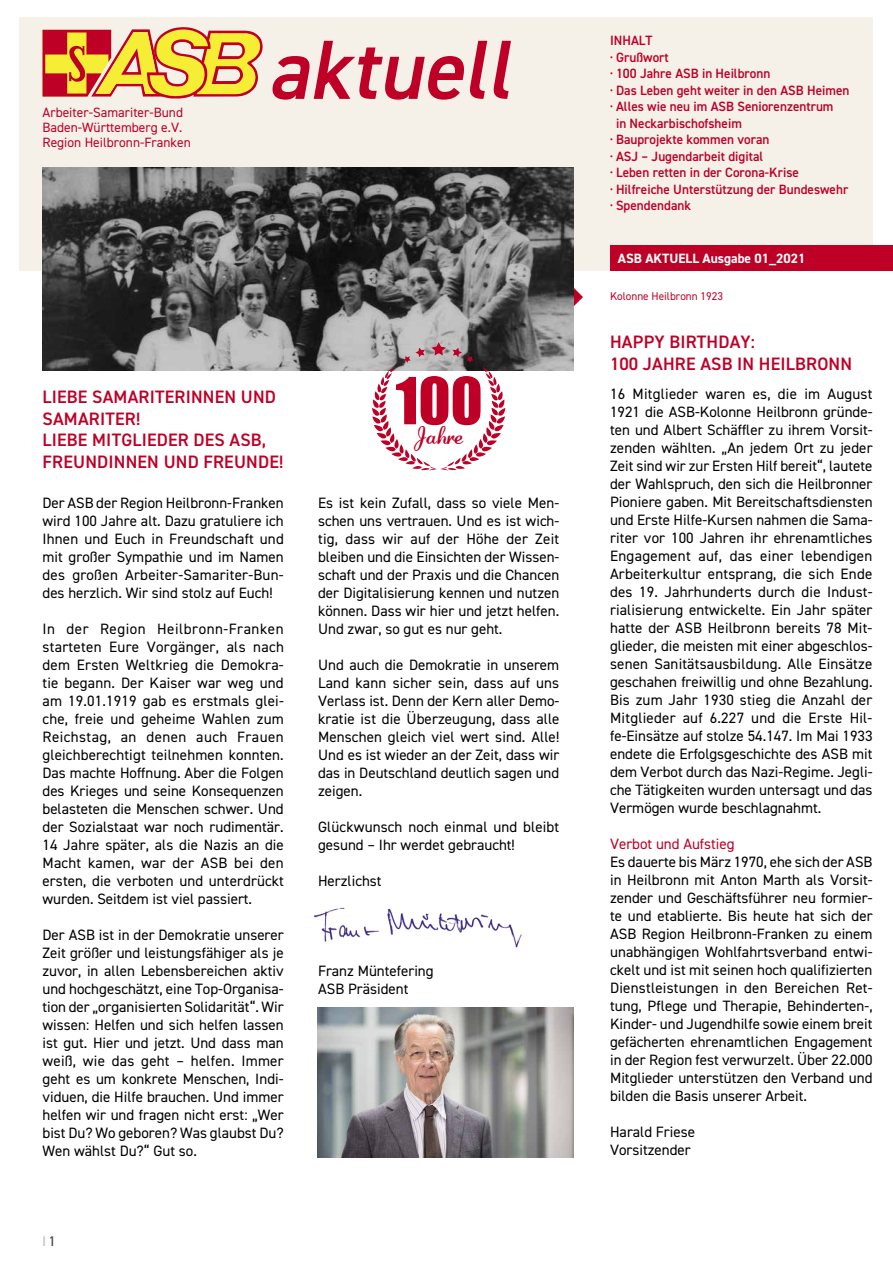
<style>
.page{position:relative;width:893px;height:1263px;background:#fff}
.page>*{position:absolute;margin:0;border:0;box-sizing:border-box;transform-origin:0 0}
.t1{font:italic 600 84.15px "DIN2014";color:#be0027}
.t2{font:600 18px/21.6px "DIN2014";letter-spacing:.01em;color:#be0027}
.t3{font:18px "Lauren Script";color:#be0027}
.t4{font:15px/18px "DIN2014";color:#000;text-align:justify}
.t5{font:15px "DIN2014";color:#be0027}
.t6{font:600 13.5px "DIN2014";color:#be0027}
.t7{font:13.5px/15px "DIN2014";color:#be0027}
.t8{font:700 13.5px "DIN2014";color:#fff}
.t9{font:13.5px "DIN Mittelschrift";color:#c0c0c0}
.t10{font:11.25px "DIN2014";color:#be0027}
.s1{color:#484848}
</style>
<div class="page">
<img style="left:313px;top:907px;width:209px;height:41px">
<div style="left:19px;top:17px;width:853px;height:254px;background:#f5f1e8"></div>
<svg style="left:43px;top:27px;width:220px;height:72px"></svg>
<div style="left:610px;top:245px;width:283px;height:26px;background:#be0027"></div>
<img style="left:317px;top:1008px;width:256px;height:150px">
<img style="left:43px;top:167px;width:531px;height:203px">
<svg style="left:574px;top:288px;width:9px;height:18px"></svg>
<svg style="left:372px;top:342px;width:133px;height:128px"></svg>
<p class="t7" style="left:43px;top:105px;width:150px">Arbeiter-Samariter-Bund<br>Baden-Württemberg e.V.<br>Region Heilbronn-Franken</p>
<h1 class="t1" style="left:268px;top:14px;width:263px">aktuell</h1>
<p class="t2" style="left:43px;top:386px;width:242px">LIEBE SAMARITERINNEN UND<br>SAMARITER!<br>LIEBE MITGLIEDER DES ASB,<br>FREUNDINNEN UND FREUNDE!</p>
<p class="t4" style="left:43px;top:493px;width:243px">Der ASB der Region Heilbronn-Franken wird 100 Jahre alt. Dazu gratuliere ich Ihnen und Euch in Freundschaft und mit großer Sympathie und im Namen des großen Arbeiter-Samariter-Bun&shy;des herzlich. Wir sind stolz auf Euch!</p>
<p class="t4" style="left:43px;top:619px;width:243px">In der Region Heilbronn-Franken starteten Eure Vorgänger, als nach dem Ersten Weltkrieg die Demokra&shy;tie begann. Der Kaiser war weg und am 19.01.1919 gab es erstmals glei&shy;che, freie und geheime Wahlen zum Reichstag, an denen auch Frauen gleichberechtigt teilnehmen konnten.<br>Das machte Hoffnung. Aber die Folgen des Krieges und seine Konsequenzen belasteten die Menschen schwer. Und der Sozialstaat war noch rudimentär.<br>14 Jahre später, als die Nazis an die Macht kamen, war der ASB bei den ersten, die verboten und unterdrückt wurden. Seitdem ist viel passiert.</p>
<p class="t4" style="left:43px;top:925px;width:243px">Der ASB ist in der Demokratie unserer Zeit größer und leistungsfähiger als je zuvor, in allen Lebensbereichen aktiv und hochgeschätzt, eine Top-Organisa&shy;tion der „organisierten Solidarität“. Wir wissen: Helfen und sich helfen lassen ist gut. Hier und jetzt. Und dass man weiß, wie das geht – helfen. Immer geht es um konkrete Menschen, Indi&shy;viduen, die Hilfe brauchen. Und immer helfen wir und fragen nicht erst: „Wer bist Du? Wo geboren? Was glaubst Du?<br>Wen wählst Du?“ Gut so.</p>
<p class="t9" style="left:43px;top:1233px;width:15px">I <span class="s1">1</span></p>
<p class="t3" style="left:416px;top:424px;width:49px">Jahre</p>
<p class="t4" style="left:318px;top:493px;width:243px">Es ist kein Zufall, dass so viele Men&shy;schen uns vertrauen. Und es ist wich&shy;tig, dass wir auf der Höhe der Zeit bleiben und die Einsichten der Wissen&shy;schaft und der Praxis und die Chancen der Digitalisierung kennen und nutzen können. Dass wir hier und jetzt helfen.<br>Und zwar, so gut es nur geht.</p>
<p class="t4" style="left:318px;top:655px;width:243px">Und auch die Demokratie in unserem Land kann sicher sein, dass auf uns Verlass ist. Denn der Kern aller Demo&shy;kratie ist die Überzeugung, dass alle Menschen gleich viel wert sind. Alle!<br>Und es ist wieder an der Zeit, dass wir das in Deutschland deutlich sagen und zeigen.</p>
<p class="t4" style="left:318px;top:817px;width:243px">Glückwunsch noch einmal und bleibt gesund – Ihr werdet gebraucht!</p>
<p class="t4" style="left:318px;top:871px;width:65px">Herzlichst</p>
<p class="t4" style="left:318px;top:961px;width:117px">Franz Müntefering<br>ASB Präsident</p>
<p class="t6" style="left:610px;top:32px;width:44px">INHALT</p>
<p class="t6" style="left:610px;top:48px;width:60px">· Grußwort</p>
<p class="t6" style="left:610px;top:65px;width:162px">· 100 Jahre ASB in Heilbronn</p>
<p class="t6" style="left:610px;top:81px;width:241px">· Das Leben geht weiter in den ASB Heimen</p>
<p class="t6" style="left:610px;top:98px;width:225px">· Alles wie neu im ASB Seniorenzentrum</p>
<p class="t6" style="left:616px;top:114px;width:127px">in Neckarbischofsheim</p>
<p class="t6" style="left:610px;top:131px;width:161px">· Bauprojekte kommen voran</p>
<p class="t6" style="left:610px;top:147px;width:155px">· ASJ – Jugendarbeit digital</p>
<p class="t6" style="left:610px;top:164px;width:190px">· Leben retten in der Corona-Krise</p>
<p class="t6" style="left:610px;top:180px;width:240px">· Hilfreiche Unterstützung der Bundeswehr</p>
<p class="t6" style="left:610px;top:197px;width:82px">· Spendendank</p>
<p class="t8" style="left:618px;top:249px;width:189px">ASB AKTUELL Ausgabe 01_2021</p>
<p class="t10" style="left:610px;top:289px;width:115px">Kolonne Heilbronn 1923</p>
<p class="t2" style="left:610px;top:331px;width:244px">HAPPY BIRTHDAY:<br>100 JAHRE ASB IN HEILBRONN</p>
<p class="t4" style="left:610px;top:385px;width:264px">16 Mitglieder waren es, die im August 1921 die ASB-Kolonne Heilbronn gründe&shy;ten und Albert Schäffler zu ihrem Vorsit&shy;zenden wählten. „An jedem Ort zu jeder Zeit sind wir zur Ersten Hilf bereit“, lautete der Wahlspruch, den sich die Heilbronner Pioniere gaben. Mit Bereitschaftsdiensten und Erste Hilfe-Kursen nahmen die Sama&shy;riter vor 100 Jahren ihr ehrenamtliches Engagement auf, das einer lebendigen Arbeiterkultur entsprang, die sich Ende des 19. Jahrhunderts durch die Indust&shy;rialisierung entwickelte. Ein Jahr später hatte der ASB Heilbronn bereits 78 Mit&shy;glieder, die meisten mit einer abgeschlos&shy;senen Sanitätsausbildung. Alle Einsätze geschahen freiwillig und ohne Bezahlung.<br>Bis zum Jahr 1930 stieg die Anzahl der Mitglieder auf 6.227 und die Erste Hil&shy;fe-Einsätze auf stolze 54.147. Im Mai 1933 endete die Erfolgsgeschichte des ASB mit dem Verbot durch das Nazi-Regime. Jegli&shy;che Tätigkeiten wurden untersagt und das Vermögen wurde beschlagnahmt.</p>
<p class="t5" style="left:610px;top:835px;width:126px">Verbot und Aufstieg</p>
<p class="t4" style="left:610px;top:853px;width:264px">Es dauerte bis März 1970, ehe sich der ASB in Heilbronn mit Anton Marth als Vorsit&shy;zender und Geschäftsführer neu formier&shy;te und etablierte. Bis heute hat sich der ASB Region Heilbronn-Franken zu einem unabhängigen Wohlfahrtsverband entwi&shy;ckelt und ist mit seinen hoch qualifizierten Dienstleistungen in den Bereichen Ret&shy;tung, Pflege und Therapie, Behinderten-, Kinder- und Jugendhilfe sowie einem breit gefächerten ehrenamtlichen Engagement in der Region fest verwurzelt. Über 22.000<br>Mitglieder unterstützen den Verband und bilden die Basis unserer Arbeit.</p>
<p class="t4" style="left:610px;top:1123px;width:86px">Harald Friese<br>Vorsitzender</p>
</div>
